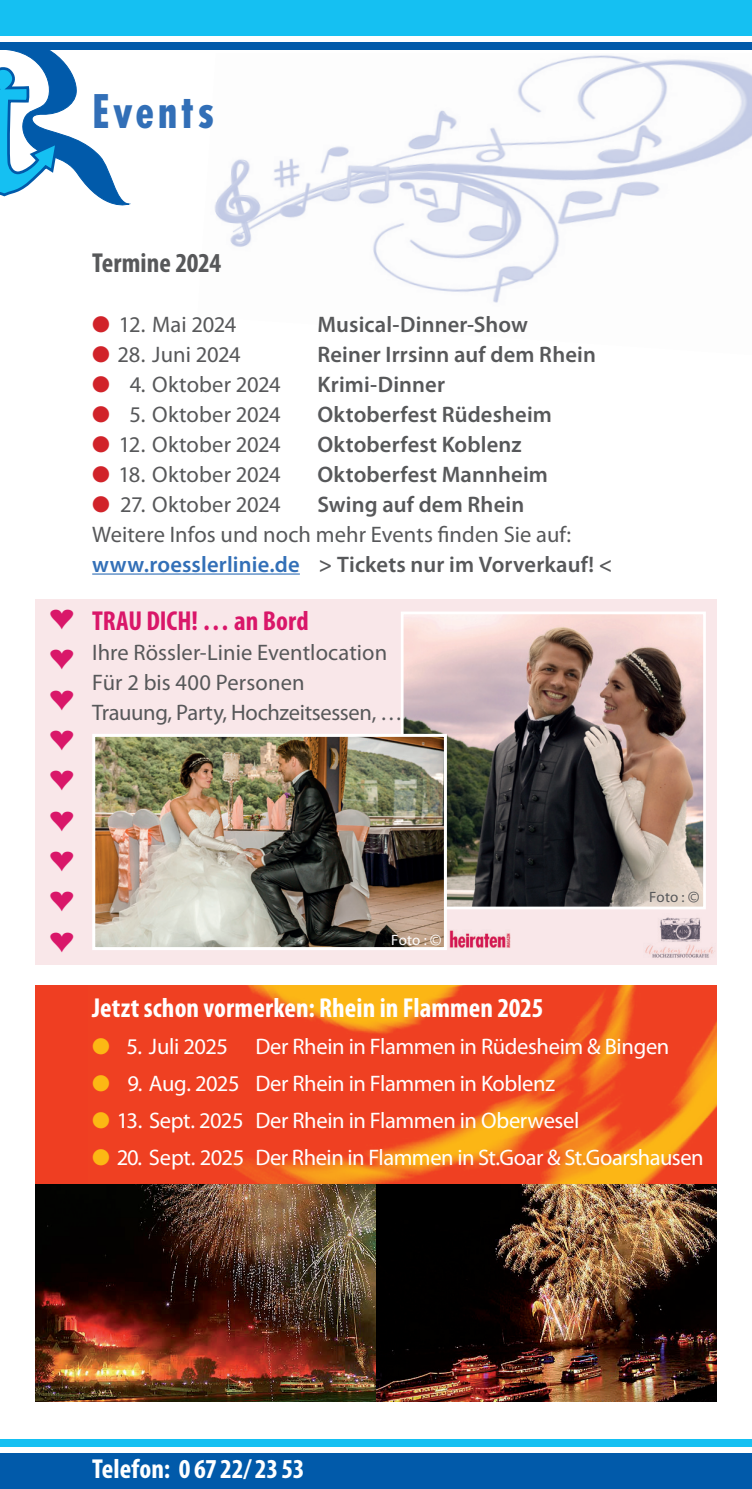
<style>
.page{position:relative;width:752px;height:1489px;background:#fff}
.page>*{position:absolute;margin:0;border:0;box-sizing:border-box;transform-origin:0 0}
.t1{font:700 condensed 45px "Futura";letter-spacing:.07em;color:#326fb7}
.t2{font:700 condensed 27.5px "Myriad Pro";letter-spacing:.005em;color:#fff}
.t3{font:700 condensed 27.5px "Myriad Pro";color:#d91769}
.t4{font:700 condensed 27.5px "Myriad Pro";color:#57585a}
.t5{font:27.5px/40.2px "Zapf Dingbats ITC";color:#d91769;text-align:justify;scale:1.3 1}
.t6{font:22.5px/30px "Myriad Pro";color:#57585a}
.t7{font:22.5px "Myriad Pro";letter-spacing:-.015em;color:#fff}
.t8{font:600 22.5px "Myriad Pro";letter-spacing:.005em;color:#57585a}
.t9{font:15px "Myriad Pro";color:#fff}
.t10{font:15px "Myriad Pro";color:#57585a}
.s1{color:#d1232a}
.s2{font-weight:600;color:#326fb7}
.s3{font-weight:600}
.s4{font-size:17.5px}
.s5{color:#fcb814}
</style>
<div class="page">
<div style="left:0;top:0;width:751px;height:35px;background:#15c0f2"></div>
<div style="left:0;top:43px;width:751px;height:7px;background:#015aaa"></div>
<div style="left:0;top:1453px;width:751px;height:35px;background:#015aaa"></div>
<div style="left:0;top:1439px;width:751px;height:7px;background:#15c0f2"></div>
<div style="left:35px;top:985px;width:681px;height:241px;background:#ef3e22"></div>
<img style="left:222px;top:985px;width:494px;height:198px">
<img style="left:214px;top:55px;width:537px;height:248px">
<svg style="left:0;top:50px;width:130px;height:156px"></svg>
<img style="left:35px;top:1183px;width:681px;height:217px">
<div style="left:35px;top:599px;width:681px;height:365px;background:#f9e7e9"></div>
<img style="left:404px;top:615px;width:297px;height:290px">
<div style="left:400px;top:611px;width:305px;height:298px;border:3px solid #fff"></div>
<img style="left:96px;top:737px;width:346px;height:209px">
<div style="left:92px;top:733px;width:354px;height:217px;border:3px solid #fff"></div>
<img style="left:449px;top:930px;width:62px;height:18px">
<img style="left:645px;top:917px;width:70px;height:41px">
<hr style="left:92px;top:573px;width:208px;height:1px;background:#326fb7">
<h1 class="t1" style="left:92px;top:83px;width:123px">Events</h1>
<p class="t5" style="left:50px;top:599px;width:21px">♥ ♥ ♥ ♥ ♥ ♥ ♥ ♥ ♥</p>
<p class="t4" style="left:92px;top:245px;width:130px">Termine 2024</p>
<p class="t6" style="left:92px;top:309px;width:146px"><span class="s1">●</span> 12. Mai 2024</p>
<p class="t8" style="left:317px;top:310px;width:212px">Musical-Dinner-Show</p>
<p class="t6" style="left:92px;top:339px;width:150px"><span class="s1">●</span> 28. Juni 2024</p>
<p class="t8" style="left:317px;top:340px;width:280px">Reiner Irrsinn auf dem Rhein</p>
<p class="t6" style="left:92px;top:369px;width:190px"><span class="s1">●</span> 4. Oktober 2024</p>
<p class="t8" style="left:317px;top:370px;width:129px">Krimi-Dinner</p>
<p class="t6" style="left:92px;top:399px;width:190px"><span class="s1">●</span> 5. Oktober 2024</p>
<p class="t8" style="left:317px;top:400px;width:236px">Oktoberfest Rüdesheim</p>
<p class="t6" style="left:92px;top:429px;width:190px"><span class="s1">●</span> 12. Oktober 2024</p>
<p class="t8" style="left:317px;top:430px;width:206px">Oktoberfest Koblenz</p>
<p class="t6" style="left:92px;top:459px;width:190px"><span class="s1">●</span> 18. Oktober 2024</p>
<p class="t8" style="left:317px;top:460px;width:232px">Oktoberfest Mannheim</p>
<p class="t6" style="left:92px;top:489px;width:190px"><span class="s1">●</span> 27. Oktober 2024</p>
<p class="t8" style="left:317px;top:490px;width:208px">Swing auf dem Rhein</p>
<p class="t6" style="left:92px;top:519px;width:521px">Weitere Infos und noch mehr Events finden Sie auf: <span class="s2">www.roesslerlinie.de</span> <span class="s3">&gt; Tickets nur im Vorverkauf! &lt;</span></p>
<p class="t3" style="left:92px;top:604px;width:218px">TRAU DICH! … an Bord</p>
<p class="t6" style="left:92px;top:637px;width:312px">Ihre Rössler-Linie Eventlocation<br>Für 2 bis 400 Personen<br>Trauung, Party, Hochzeitsessen, …</p>
<p class="t9" style="left:391px;top:930px;width:52px">Foto : <span class="s4">©</span></p>
<p class="t10" style="left:648px;top:888px;width:52px">Foto : <span class="s4">©</span></p>
<p class="t2" style="left:92px;top:990px;width:452px">Jetzt schon vormerken: Rhein in Flammen 2025</p>
<p class="t7" style="left:92px;top:1032px;width:578px"><span class="s5">●</span> 5. Juli 2025 Der Rhein in Flammen in Rüdesheim &amp; Bingen</p>
<p class="t7" style="left:92px;top:1069px;width:464px"><span class="s5">●</span> 9. Aug. 2025 Der Rhein in Flammen in Koblenz</p>
<p class="t7" style="left:92px;top:1106px;width:488px"><span class="s5">●</span> 13. Sept. 2025 Der Rhein in Flammen in Oberwesel</p>
<p class="t7" style="left:92px;top:1143px;width:612px"><span class="s5">●</span> 20. Sept. 2025 Der Rhein in Flammen in St.Goar &amp; St.Goarshausen</p>
<p class="t2" style="left:92px;top:1451px;width:213px">Telefon: 0 67 22/ 23 53</p>
</div>
